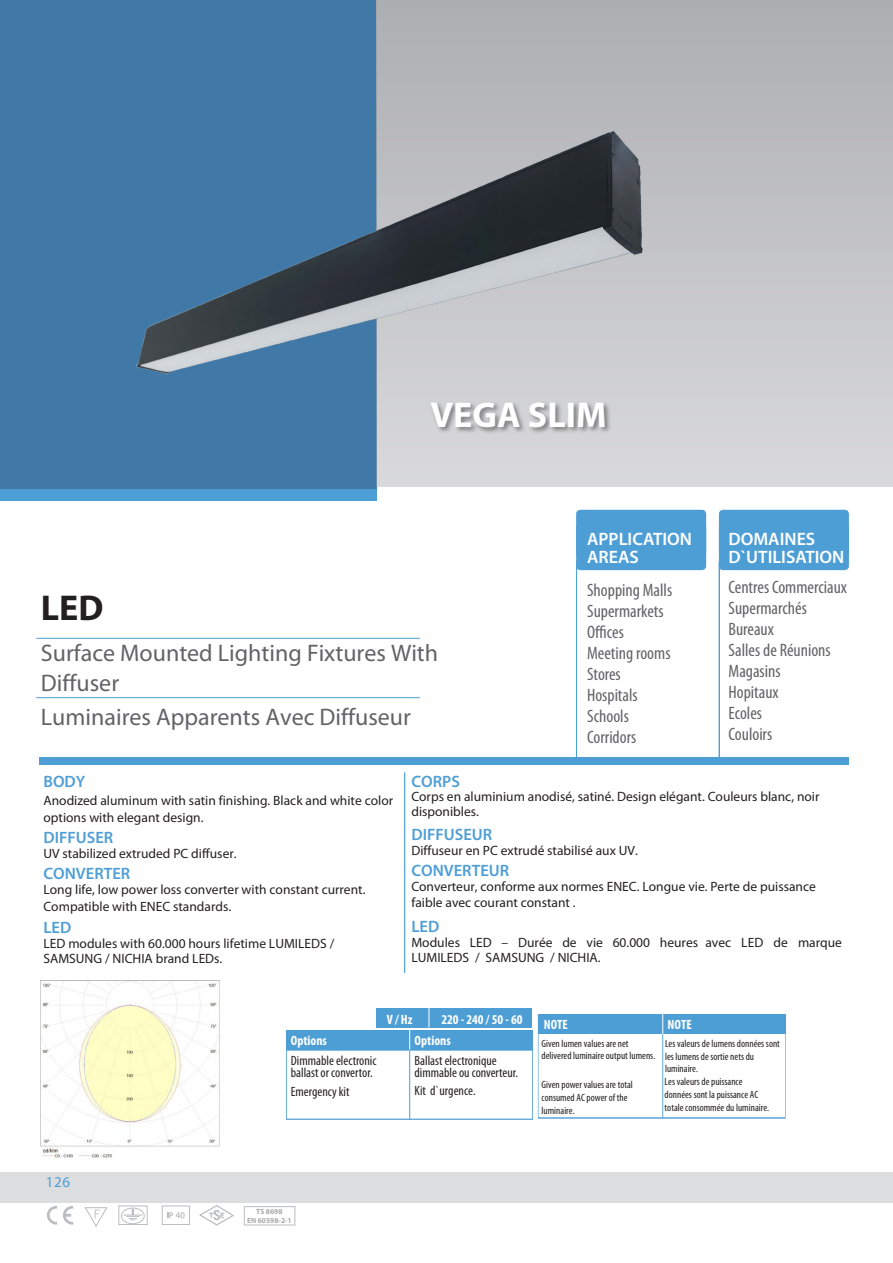
<style>
.page{position:relative;width:893px;height:1263px;background:#fff}
.page>*{position:absolute;margin:0;border:0;box-sizing:border-box;transform-origin:0 0}
.t1{font:700 36px "Myriad Pro";color:#fff}
.t2{font:700 36px "Myriad Pro";color:#231f20}
.t3{font:24px/29.7px "Myriad Pro";color:#636366}
.t4{font:condensed 18px/21px "Myriad Pro";color:#636366}
.t5{font:600 18px/18px "Myriad Pro";color:#fff}
.t6{font:600 16.5px "Myriad Pro";color:#4e9ed6}
.t7{font:15px "Myriad Pro";color:#4e9ed6}
.t8{font:13.5px/16.8px "Myriad Pro";color:#231f20}
.t9{font:condensed 13.5px/12px "Myriad Pro";color:#231f20}
.t10{font:700 condensed 13.5px "Myriad Pro";color:#fff}
.t11{font:condensed 10.5px/12.8px "Myriad Pro";color:#231f20}
.t12{font:700 7.5px/9px "Myriad Pro";color:#aaa;text-align:center}
</style>
<div class="page">
<div style="left:0;top:488px;width:376px;height:13px;background:#4e9ed6"></div>
<div style="left:0;top:0;width:376px;height:488px;background:#4079a8"></div>
<div style="left:376px;top:0;width:517px;height:487px;background:linear-gradient(to bottom,#adaeb2,#d9dadb)"></div>
<div style="left:0;top:1172px;width:892px;height:31px;background:#dcdddf"></div>
<hr style="left:892px;top:1172px;width:1px;height:31px;background:#dcdddf">
<div style="left:430px;top:401px;width:182px;height:34px;background:#636366;opacity:.75"></div>
<svg style="left:167px;top:1212px;width:18px;height:6px"></svg>
<div style="left:162px;top:1205px;width:28px;height:20px;border:1px solid #bcbdc0"></div>
<svg style="left:84px;top:1207px;width:24px;height:20px"></svg>
<div style="left:119px;top:1205px;width:29px;height:20px;border:1px solid #bcbdc0"></div>
<div style="left:121px;top:1208px;width:23px;height:16px;border:1px solid #bcbdc0;border-radius:50%"></div>
<svg style="left:123px;top:1209px;width:19px;height:12px"></svg>
<svg style="left:47px;top:1206px;width:10px;height:18px"></svg>
<svg style="left:63px;top:1206px;width:10px;height:18px"></svg>
<svg style="left:199px;top:1205px;width:35px;height:21px"></svg>
<div style="left:244px;top:1206px;width:51px;height:19px;border:1px solid #bcbdc0"></div>
<div style="left:576px;top:510px;width:130px;height:47px;background:#4e9ed6;border-radius:4px"></div>
<div style="left:719px;top:510px;width:130px;height:47px;background:#4e9ed6;border-radius:4px"></div>
<div style="left:576px;top:522px;width:130px;height:48px;background:#4e9ed6;border-radius:4px"></div>
<div style="left:719px;top:522px;width:130px;height:48px;background:#4e9ed6;border-radius:4px"></div>
<hr style="left:576px;top:562px;width:1px;height:196px;background:#4e9ed6">
<hr style="left:719px;top:562px;width:1px;height:196px;background:#4e9ed6">
<div style="left:39px;top:758px;width:809px;height:7px;background:#4e9ed6"></div>
<hr style="left:404px;top:772px;width:1px;height:201px;background:#4e9ed6">
<hr style="left:36px;top:638px;width:384px;height:1px;background:#4e9ed6">
<hr style="left:36px;top:697px;width:384px;height:1px;background:#4e9ed6">
<img style="left:41px;top:981px;width:179px;height:177px">
<div style="left:376px;top:1008px;width:155px;height:20px;background:#4e9ed6"></div>
<svg style="left:429px;top:1008px;width:1px;height:19px"></svg>
<div style="left:286px;top:1030px;width:246px;height:19px;background:#4e9ed6"></div>
<div style="left:286px;top:1050px;width:247px;height:69px;border:1px solid #4e9ed6"></div>
<svg style="left:409px;top:1030px;width:1px;height:19px"></svg>
<hr style="left:409px;top:1050px;width:1px;height:69px;background:#4e9ed6">
<div style="left:538px;top:1014px;width:248px;height:20px;background:#4e9ed6"></div>
<div style="left:538px;top:1014px;width:248px;height:104px;border:1px solid #4e9ed6"></div>
<svg style="left:662px;top:1014px;width:1px;height:20px"></svg>
<hr style="left:662px;top:1034px;width:1px;height:84px;background:#4e9ed6">
<img style="left:136px;top:122px;width:536px;height:276px">
<p class="t1" style="left:430px;top:394px;width:178px">VEGA SLIM</p>
<h1 class="t2" style="left:41px;top:588px;width:64px">LED</h1>
<h2 class="t3" style="left:41px;top:638px;width:399px">Surface Mounted Lighting Fixtures With<br>Diffuser</h2>
<h2 class="t3" style="left:41px;top:701px;width:371px">Luminaires Apparents Avec Diffuseur</h2>
<h3 class="t5" style="left:587px;top:530px;width:106px">APPLICATION<br>AREAS</h3>
<h3 class="t4" style="left:587px;top:579px;width:87px">Shopping Malls<br>Supermarkets<br>Offices<br>Meeting rooms<br>Stores<br>Hospitals<br>Schools<br>Corridors</h3>
<h3 class="t5" style="left:728px;top:530px;width:117px">DOMAINES<br>D`UTILISATION</h3>
<h3 class="t4" style="left:728px;top:576px;width:120px">Centres Commerciaux<br>Supermarchés<br>Bureaux<br>Salles de Réunions<br>Magasins<br>Hopitaux<br>Ecoles<br>Couloirs</h3>
<p class="t6" style="left:43px;top:771px;width:43px">BODY</p>
<p class="t8" style="left:43px;top:792px;width:351px">Anodized aluminum with satin finishing. Black and white color options with elegant design.</p>
<p class="t6" style="left:43px;top:827px;width:71px">DIFFUSER</p>
<p class="t8" style="left:43px;top:845px;width:195px">UV stabilized extruded PC diffuser.</p>
<p class="t6" style="left:43px;top:863px;width:88px">CONVERTER</p>
<p class="t8" style="left:43px;top:881px;width:323px">Long life, low power loss converter with constant current.<br>Compatible with ENEC standards.</p>
<p class="t6" style="left:43px;top:917px;width:29px">LED</p>
<p class="t8" style="left:43px;top:935px;width:292px;line-height:15px">LED modules with 60.000 hours lifetime LUMILEDS /<br>SAMSUNG / NICHIA brand LEDs.</p>
<p class="t6" style="left:411px;top:771px;width:50px">CORPS</p>
<p class="t8" style="left:411px;top:788px;width:410px;line-height:15px">Corps en aluminium anodisé, satiné. Design elégant. Couleurs blanc, noir disponibles.</p>
<p class="t6" style="left:411px;top:823px;width:82px">DIFFUSEUR</p>
<p class="t8" style="left:411px;top:841px;width:228px">Diffuseur en PC extrudé stabilisé aux UV.</p>
<p class="t6" style="left:411px;top:859px;width:99px">CONVERTEUR</p>
<p class="t8" style="left:411px;top:877px;width:406px">Converteur, conforme aux normes ENEC. Longue vie. Perte de puissance faible avec courant constant .</p>
<p class="t6" style="left:411px;top:916px;width:29px">LED</p>
<p class="t8" style="left:411px;top:935px;width:432px;line-height:15px">Modules LED – Durée de vie 60.000 heures avec LED de marque<br>LUMILEDS / SAMSUNG / NICHIA.</p>
<p class="t7" style="left:46px;top:1172px;width:26px">126</p>
<p class="t10" style="left:291px;top:1032px;width:38px">Options</p>
<p class="t9" style="left:291px;top:1054px;width:87px">Dimmable electronic ballast or convertor.</p>
<p class="t9" style="left:291px;top:1085px;width:60px">Emergency kit</p>
<p class="t10" style="left:387px;top:1010px;width:27px">V / Hz</p>
<p class="t10" style="left:441px;top:1010px;width:83px">220 - 240 / 50 - 60</p>
<p class="t10" style="left:415px;top:1032px;width:38px">Options</p>
<p class="t9" style="left:415px;top:1054px;width:105px">Ballast electronique dimmable ou converteur.</p>
<p class="t9" style="left:415px;top:1084px;width:63px">Kit d`urgence.</p>
<p class="t10" style="left:544px;top:1016px;width:26px">NOTE</p>
<p class="t10" style="left:668px;top:1016px;width:26px">NOTE</p>
<p class="t11" style="left:542px;top:1037px;width:115px">Given lumen values are net delivered luminaire output lumens.</p>
<p class="t11" style="left:542px;top:1078px;width:93px">Given power values are total consumed AC power of the luminaire.</p>
<p class="t11" style="left:665px;top:1037px;width:117px">Les valeurs de lumens données sont les lumens de sortie nets du luminaire.<br>Les valeurs de puissance<br>données sont la puissance AC totale consommée du luminaire.</p>
<p class="t12" style="left:247px;top:1207px;width:46px">TS 8698<br>EN 60598-2-1</p>
</div>
